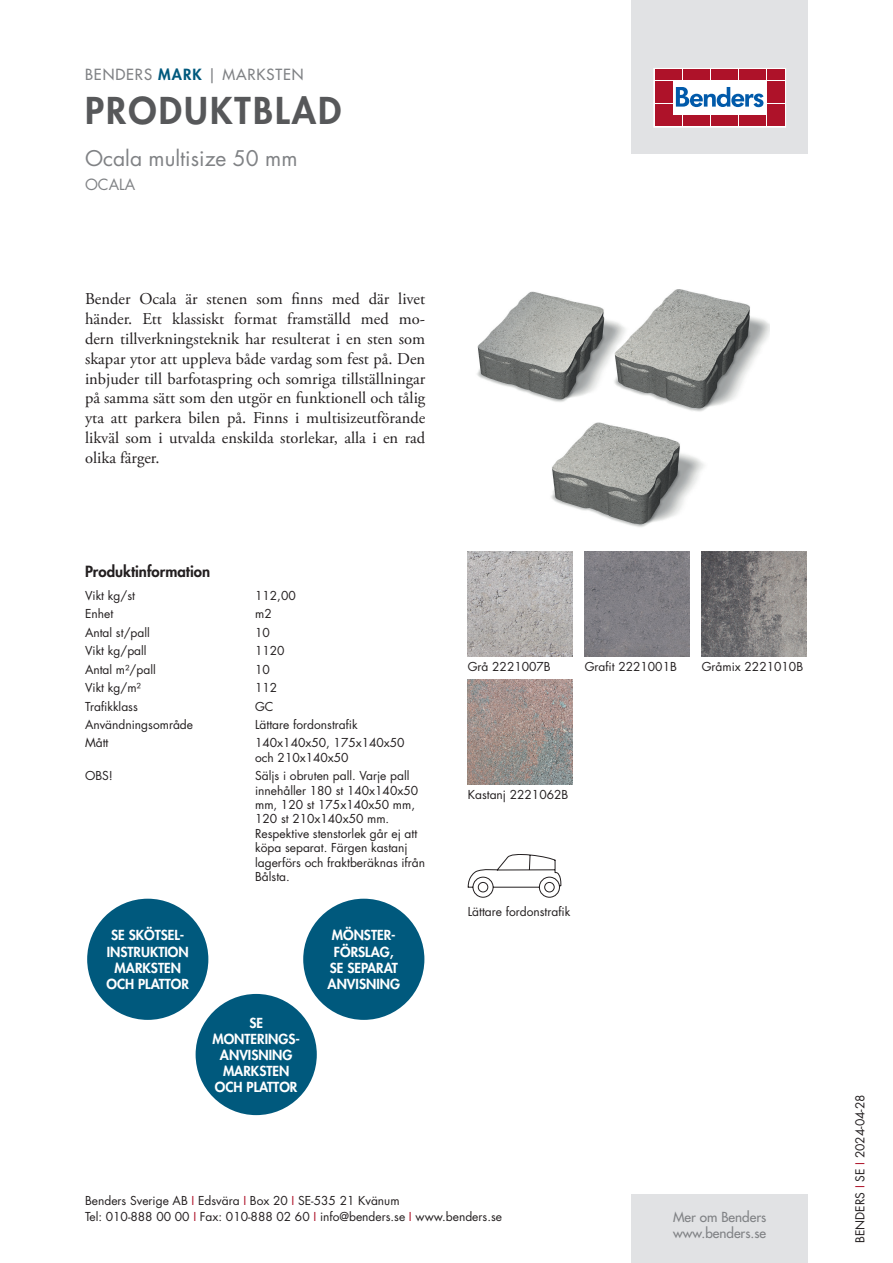
<style>
.page{position:relative;width:893px;height:1263px;background:#fff}
.page>*{position:absolute;margin:0;border:0;box-sizing:border-box;transform-origin:0 0}
.t1{font:800 36px "Futura Std";letter-spacing:.06em;color:#57585a}
.t2{font:21px "Futura Std";color:#808285}
.t3{font:16.5px/19.8px "Adobe Garamond Pro";color:#231f20;text-align:justify}
.t4{font:500 15px "Futura Std";letter-spacing:.06em;color:#808285}
.t5{font:800 15px "Futura Std";color:#231f20}
.t6{font:15px "Futura Std";color:#808285}
.t7{font:800 13.5px/16.2px "Futura Std";color:#fff;text-align:center}
.t8{font:500 13.5px/16.2px "Futura Std";color:#808285}
.t9{font:12px/14.4px "Futura Std";color:#231f20}
.s1{font-weight:800;color:#00597d}
.s2{color:#ae1229}
</style>
<div class="page">
<div style="left:631px;top:0;width:177px;height:153px;background:#e1e2e4"></div>
<div style="left:631px;top:1195px;width:177px;height:68px;background:#e1e2e4"></div>
<svg style="left:656px;top:70px;width:128px;height:55px;background:#ebc6cb"></svg>
<div style="left:654px;top:68px;width:132px;height:59px;border:1px solid #fff"></div>
<div style="left:655px;top:70px;width:8px;height:10px;background:#ae1229"></div>
<div style="left:664px;top:70px;width:8px;height:10px;background:#ae1229"></div>
<div style="left:655px;top:81px;width:8px;height:10px;background:#ae1229"></div>
<div style="left:664px;top:81px;width:8px;height:10px;background:#ae1229"></div>
<div style="left:655px;top:93px;width:8px;height:10px;background:#ae1229"></div>
<div style="left:664px;top:93px;width:8px;height:10px;background:#ae1229"></div>
<div style="left:655px;top:104px;width:8px;height:11px;background:#ae1229"></div>
<div style="left:664px;top:104px;width:8px;height:11px;background:#ae1229"></div>
<div style="left:655px;top:116px;width:8px;height:10px;background:#ae1229"></div>
<div style="left:664px;top:116px;width:8px;height:10px;background:#ae1229"></div>
<div style="left:674px;top:70px;width:8px;height:10px;background:#ae1229"></div>
<div style="left:683px;top:70px;width:8px;height:10px;background:#ae1229"></div>
<div style="left:692px;top:70px;width:8px;height:10px;background:#ae1229"></div>
<div style="left:702px;top:70px;width:8px;height:10px;background:#ae1229"></div>
<div style="left:711px;top:70px;width:8px;height:10px;background:#ae1229"></div>
<div style="left:720px;top:70px;width:8px;height:10px;background:#ae1229"></div>
<div style="left:730px;top:70px;width:8px;height:10px;background:#ae1229"></div>
<div style="left:739px;top:70px;width:8px;height:10px;background:#ae1229"></div>
<div style="left:748px;top:70px;width:8px;height:10px;background:#ae1229"></div>
<div style="left:758px;top:70px;width:8px;height:10px;background:#ae1229"></div>
<div style="left:674px;top:116px;width:8px;height:10px;background:#ae1229"></div>
<div style="left:683px;top:116px;width:8px;height:10px;background:#ae1229"></div>
<div style="left:692px;top:116px;width:8px;height:10px;background:#ae1229"></div>
<div style="left:702px;top:116px;width:8px;height:10px;background:#ae1229"></div>
<div style="left:711px;top:116px;width:8px;height:10px;background:#ae1229"></div>
<div style="left:720px;top:116px;width:8px;height:10px;background:#ae1229"></div>
<div style="left:730px;top:116px;width:8px;height:10px;background:#ae1229"></div>
<div style="left:739px;top:116px;width:8px;height:10px;background:#ae1229"></div>
<div style="left:748px;top:116px;width:8px;height:10px;background:#ae1229"></div>
<div style="left:758px;top:116px;width:8px;height:10px;background:#ae1229"></div>
<div style="left:767px;top:70px;width:8px;height:10px;background:#ae1229"></div>
<div style="left:776px;top:70px;width:8px;height:10px;background:#ae1229"></div>
<div style="left:767px;top:81px;width:8px;height:10px;background:#ae1229"></div>
<div style="left:776px;top:81px;width:8px;height:10px;background:#ae1229"></div>
<div style="left:767px;top:93px;width:8px;height:10px;background:#ae1229"></div>
<div style="left:776px;top:93px;width:8px;height:10px;background:#ae1229"></div>
<div style="left:767px;top:104px;width:8px;height:11px;background:#ae1229"></div>
<div style="left:776px;top:104px;width:8px;height:11px;background:#ae1229"></div>
<div style="left:767px;top:116px;width:8px;height:10px;background:#ae1229"></div>
<div style="left:776px;top:116px;width:8px;height:10px;background:#ae1229"></div>
<svg style="left:676px;top:87px;width:87px;height:20px;background:#8ab3d7"></svg>
<div style="left:303px;top:899px;width:121px;height:121px;background:#00597d;border-radius:50%"></div>
<div style="left:87px;top:899px;width:121px;height:121px;background:#00597d;border-radius:50%"></div>
<div style="left:196px;top:994px;width:121px;height:121px;background:#00597d;border-radius:50%"></div>
<img style="left:477px;top:289px;width:293px;height:238px">
<img style="left:468px;top:552px;width:105px;height:105px">
<img style="left:585px;top:552px;width:105px;height:105px">
<img style="left:702px;top:552px;width:105px;height:105px">
<img style="left:468px;top:680px;width:105px;height:105px">
<svg style="left:468px;top:854px;width:93px;height:44px"></svg>
<p class="t4" style="left:85px;top:65px;width:220px">BENDERS <span class="s1">MARK</span> | MARKSTEN</p>
<h1 class="t1" style="left:85px;top:87px;width:258px">PRODUKTBLAD</h1>
<h2 class="t2" style="left:85px;top:144px;width:214px">Ocala multisize 50 mm</h2>
<p class="t6" style="left:85px;top:175px;width:52px">OCALA</p>
<p class="t3" style="left:85px;top:290px;width:342px">Bender Ocala är stenen som finns med där livet händer. Ett klassiskt format framställd med mo&shy;dern tillverkningsteknik har resulterat i en sten som skapar ytor att uppleva både vardag som fest på. Den inbjuder till barfotaspring och somriga tillställningar på samma sätt som den utgör en funktionell och tålig yta att parkera bilen på. Finns i multisizeutförande likväl som i utvalda enskilda storlekar, alla i en rad olika färger.</p>
<p class="t5" style="left:85px;top:562px;width:127px">Produktinformation</p>
<p class="t9" style="left:85px;top:589px;width:51px">Vikt kg/st</p>
<p class="t9" style="left:255px;top:589px;width:42px">112,00</p>
<p class="t9" style="left:85px;top:607px;width:30px">Enhet</p>
<p class="t9" style="left:255px;top:607px;width:18px">m2</p>
<p class="t9" style="left:85px;top:625px;width:66px">Antal st/pall</p>
<p class="t9" style="left:255px;top:625px;width:16px">10</p>
<p class="t9" style="left:85px;top:644px;width:63px">Vikt kg/pall</p>
<p class="t9" style="left:255px;top:644px;width:31px">1120</p>
<p class="t9" style="left:85px;top:662px;width:72px">Antal m²/pall</p>
<p class="t9" style="left:255px;top:662px;width:16px">10</p>
<p class="t9" style="left:85px;top:681px;width:57px">Vikt kg/m²</p>
<p class="t9" style="left:255px;top:681px;width:24px">112</p>
<p class="t9" style="left:85px;top:699px;width:54px">Trafikklass</p>
<p class="t9" style="left:255px;top:699px;width:20px">GC</p>
<p class="t9" style="left:85px;top:717px;width:110px">Användningsområde</p>
<p class="t9" style="left:255px;top:717px;width:104px">Lättare fordonstrafik</p>
<p class="t9" style="left:85px;top:736px;width:25px">Mått</p>
<p class="t9" style="left:255px;top:736px;width:151px">140x140x50, 175x140x50 och 210x140x50</p>
<p class="t9" style="left:85px;top:769px;width:29px">OBS!</p>
<p class="t9" style="left:255px;top:769px;width:172px">Säljs i obruten pall. Varje pall innehåller 180 st 140x140x50 mm, 120 st 175x140x50 mm,<br>120 st 210x140x50 mm.<br>Respektive stenstorlek går ej att köpa separat. Färgen kastanj lagerförs och fraktberäknas ifrån<br>Bålsta.</p>
<p class="t7" style="left:106px;top:927px;width:84px">SE SKÖTSEL-<br>INSTRUKTION<br>MARKSTEN<br>OCH PLATTOR</p>
<p class="t7" style="left:212px;top:1014px;width:89px">SE<br>MONTERINGS-<br>ANVISNING<br>MARKSTEN<br>OCH PLATTOR</p>
<p class="t7" style="left:328px;top:927px;width:74px">MÖNSTER-<br>FÖRSLAG,<br>SE SEPARAT<br>ANVISNING</p>
<p class="t9" style="left:468px;top:660px;width:85px">Grå 2221007B</p>
<p class="t9" style="left:585px;top:660px;width:94px">Grafit 2221001B</p>
<p class="t9" style="left:702px;top:660px;width:103px">Gråmix 2221010B</p>
<p class="t9" style="left:468px;top:788px;width:102px">Kastanj 2221062B</p>
<p class="t9" style="left:468px;top:905px;width:104px">Lättare fordonstrafik</p>
<p class="t9" style="left:85px;top:1192px;width:418px;line-height:16.5px">Benders Sverige AB <span class="s2">I</span> Edsvära <span class="s2">I</span> Box 20 <span class="s2">I</span> SE-535 21 Kvänum<br>Tel: 010-888 00 00 <span class="s2">I</span> Fax: 010-888 02 60 <span class="s2">I</span> info@benders.se <span class="s2">I</span> www.benders.se</p>
<p class="t8" style="left:673px;top:1209px;width:95px">Mer om Benders www.benders.se</p>
<p class="t9" style="left:853px;top:1243px;width:150px;rotate:-90deg">BENDERS <span class="s2">I</span> SE <span class="s2">I</span> 2024-04-28</p>
</div>
